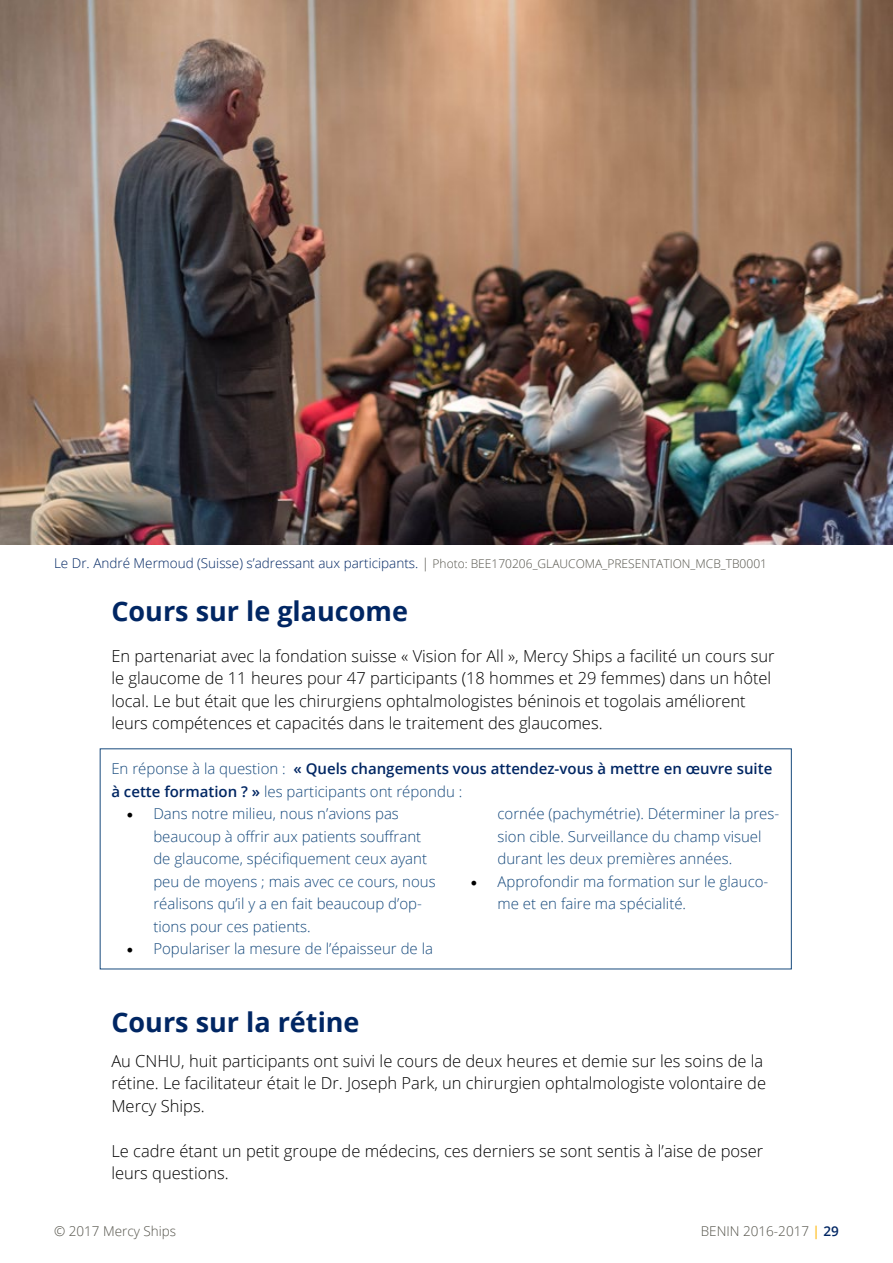
<style>
.page{position:relative;width:893px;height:1263px;background:#fff}
.page>*{position:absolute;margin:0;border:0;box-sizing:border-box;transform-origin:0 0}
.t1{font:700 27px "Open Sans";color:#002663}
.t2{font:300 16.5px/22.5px "Open Sans";color:#000}
.t3{font:300 15px/22.5px "Open Sans";color:#174a7d}
.t4{font:600 15px/22.5px "Open Sans";color:#002663}
.t5{font:300 13.5px "Open Sans";color:#002663}
.t6{font:300 13.5px "Open Sans";color:#54534a}
.s1{color:#54534a}
.s2{font-size:12px;color:#54534a}
.s3{font-weight:300;color:#174a7d}
.s4{font-family:"Minion Pro";font-weight:400;font-size:18px;color:#000}
.s5{font-weight:600;color:#fec029}
.s6{font-weight:600;color:#002663}
</style>
<div class="page">
<img style="left:0;top:0;width:893px;height:544px">
<p class="t5" style="left:54px;top:554px;width:714px">Le Dr. André Mermoud (Suisse) s’adressant aux participants. <span class="s1">|</span> <span class="s2">Photo: BEE170206_GLAUCOMA_PRESENTATION_MCB_TB0001</span></p>
<h1 class="t1" style="left:111px;top:592px;width:298px">Cours sur le glaucome</h1>
<p class="t2" style="left:111px;top:644px;width:665px">En partenariat avec la fondation suisse « Vision for All », Mercy Ships a facilité un cours sur le glaucome de 11 heures pour 47 participants (18 hommes et 29 femmes) dans un hôtel local. Le but était que les chirurgiens ophtalmologistes béninois et togolais améliorent leurs compétences et capacités dans le traitement des glaucomes.</p>
<p class="t4" style="left:111px;top:757px;width:662px"><span class="s3">En réponse à la question :</span> « Quels changements vous attendez-vous à mettre en œuvre suite à cette formation ? » <span class="s3">les participants ont répondu :</span></p>
<p class="t3" style="left:153px;top:802px;width:284px;text-indent:-27px"><span class="s4">•</span> Dans notre milieu, nous n’avions pas beaucoup à offrir aux patients souffrant de glaucome, spécifiquement ceux ayant peu de moyens ; mais avec ce cours, nous réalisons qu’il y a en fait beaucoup d’op&shy;tions pour ces patients.</p>
<p class="t3" style="left:126px;top:937px;width:308px"><span class="s4">•</span> Populariser la mesure de l’épaisseur de la</p>
<p class="t3" style="left:497px;top:802px;width:283px">cornée (pachymétrie). Déterminer la pres&shy;sion cible. Surveillance du champ visuel durant les deux premières années.</p>
<p class="t3" style="left:497px;top:869px;width:272px;text-indent:-27px"><span class="s4">•</span> Approfondir ma formation sur le glauco&shy;me et en faire ma spécialité.</p>
<h1 class="t1" style="left:111px;top:1003px;width:250px">Cours sur la rétine</h1>
<p class="t2" style="left:111px;top:1049px;width:656px">Au CNHU, huit participants ont suivi le cours de deux heures et demie sur les soins de la rétine. Le facilitateur était le Dr. Joseph Park, un chirurgien ophtalmologiste volontaire de<br>Mercy Ships.</p>
<p class="t2" style="left:111px;top:1139px;width:653px">Le cadre étant un petit groupe de médecins, ces derniers se sont sentis à l’aise de poser leurs questions.</p>
<p class="t6" style="left:54px;top:1222px;width:124px">© 2017 Mercy Ships</p>
<p class="t6" style="left:701px;top:1222px;width:140px">BENIN 2016-2017 <span class="s5">|</span> <span class="s6">29</span></p>
</div>
